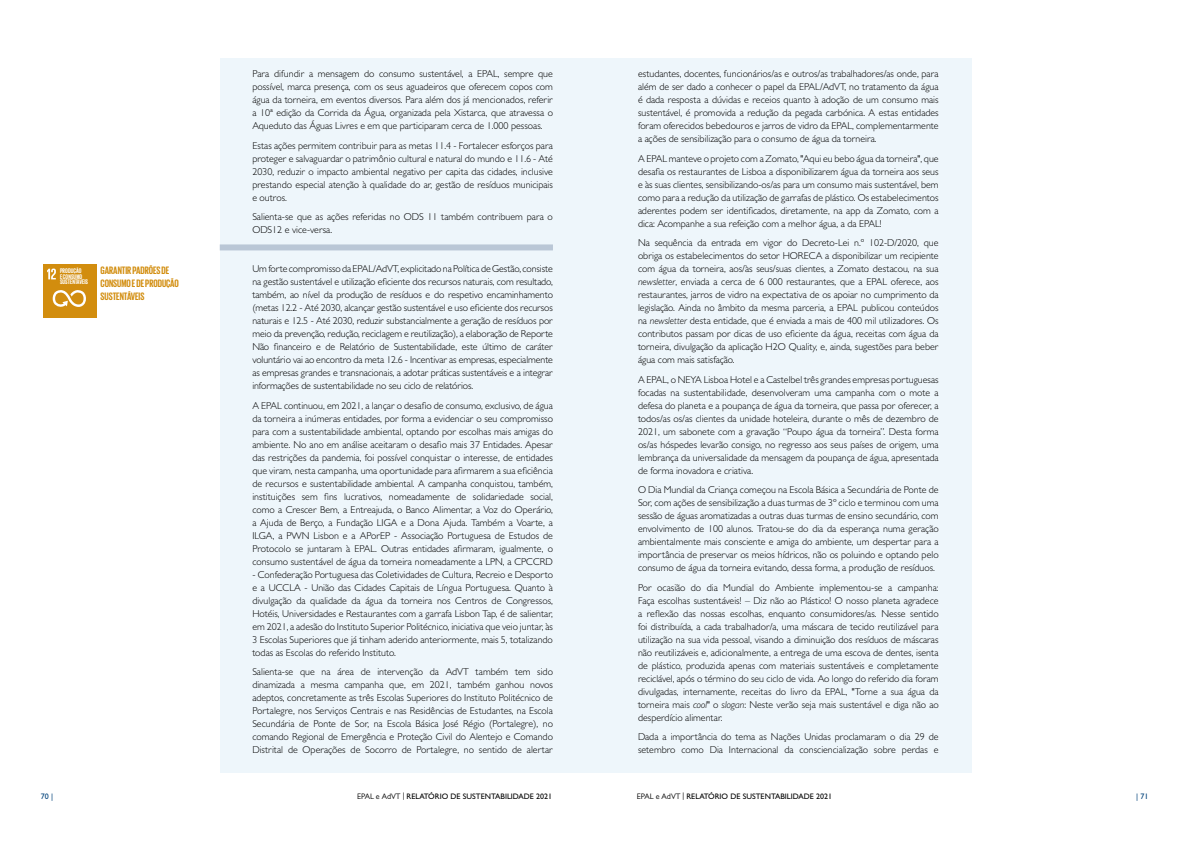
<style>
.page{position:relative;width:1191px;height:842px;background:#fff}
.page>*{position:absolute;margin:0;border:0;box-sizing:border-box;transform-origin:0 0}
.t1{font:700 11px/13.2px "Giorgio Sans";color:#d28d0e}
.t2{font:300 10px/13px "Gill Sans MT Pro";color:#000;text-align:justify}
.t3{font:500 8px "Gill Sans MT Pro";color:#000}
.t4{font:500 8px "Gill Sans MT Pro";color:#00427a}
.t5{font:700 6.9px/5.5px "Giorgio Sans";letter-spacing:.01em;color:#fff}
.s1{font-style:italic}
.s2{font-weight:400}
</style>
<div class="page">
<div style="left:220px;top:58px;width:752px;height:715px;background:#eef6fb"></div>
<div style="left:220px;top:244px;width:333px;height:6px;background:#bac7d6"></div>
<div style="left:43px;top:264px;width:53px;height:53px;background:#d28d0e"></div>
<svg style="left:53px;top:290px;width:33px;height:17px"></svg>
<svg style="left:47px;top:269px;width:9px;height:10px"></svg>
<p class="t5" style="left:60px;top:268px;width:30px">PRODUÇÃO<br>E CONSUMO<br>SUSTENTÁVEIS</p>
<p class="t1" style="left:101px;top:263px;width:80px">GARANTIR PADRÕES DE<br>CONSUMO E DE PRODUÇÃO<br>SUSTENTÁVEIS</p>
<p class="t2" style="left:252px;top:67px;width:302px">Para difundir a mensagem do consumo sustentável, a EPAL, sempre que possível, marca presença, com os seus aguadeiros que oferecem copos com água da torneira, em eventos diversos. Para além dos já mencionados, referir a 10ª edição da Corrida da Água, organizada pela Xistarca, que atravessa o Aqueduto das Águas Livres e em que participaram cerca de 1.000 pessoas.</p>
<p class="t2" style="left:252px;top:139px;width:302px">Estas ações permitem contribuir para as metas 11.4 - Fortalecer esforços para proteger e salvaguardar o patrimônio cultural e natural do mundo e 11.6 - Até 2030, reduzir o impacto ambiental negativo per capita das cidades, inclusive prestando especial atenção à qualidade do ar, gestão de resíduos municipais e outros.</p>
<p class="t2" style="left:252px;top:210px;width:302px">Salienta-se que as ações referidas no ODS 11 também contribuem para o<br>ODS12 e vice-versa.</p>
<p class="t2" style="left:252px;top:262px;width:302px">Um forte compromisso da EPAL/AdVT, explicitado na Política de Gestão, consiste na gestão sustentável e utilização eficiente dos recursos naturais, com resultado, também, ao nível da produção de resíduos e do respetivo encaminhamento (metas 12.2 - Até 2030, alcançar gestão sustentável e uso eficiente dos recursos naturais e 12.5 - Até 2030, reduzir substancialmente a geração de resíduos por meio da prevenção, redução, reciclagem e reutilização), a elaboração de Reporte Não financeiro e de Relatório de Sustentabilidade, este último de caráter voluntário vai ao encontro da meta 12.6 - Incentivar as empresas, especialmente as empresas grandes e transnacionais, a adotar práticas sustentáveis e a integrar informações de sustentabilidade no seu ciclo de relatórios.</p>
<p class="t2" style="left:252px;top:399px;width:302px">A EPAL continuou, em 2021, a lançar o desafio de consumo, exclusivo, de água da torneira a inúmeras entidades, por forma a evidenciar o seu compromisso para com a sustentabilidade ambiental, optando por escolhas mais amigas do ambiente. No ano em análise aceitaram o desafio mais 37 Entidades. Apesar das restrições da pandemia, foi possível conquistar o interesse, de entidades que viram, nesta campanha, uma oportunidade para afirmarem a sua eficiência de recursos e sustentabilidade ambiental. A campanha conquistou, também, instituições sem fins lucrativos, nomeadamente de solidariedade social, como a Crescer Bem, a Entreajuda, o Banco Alimentar, a Voz do Operário, a Ajuda de Berço, a Fundação LIGA e a Dona Ajuda. Também a Voarte, a ILGA, a PWN Lisbon e a APorEP - Associação Portuguesa de Estudos de Protocolo se juntaram à EPAL. Outras entidades afirmaram, igualmente, o consumo sustentável de água da torneira nomeadamente a LPN, a CPCCRD</p>
<p class="t2" style="left:252px;top:568px;width:302px">- Confederação Portuguesa das Coletividades de Cultura, Recreio e Desporto e a UCCLA - União das Cidades Capitais de Língua Portuguesa. Quanto à divulgação da qualidade da água da torneira nos Centros de Congressos, Hotéis, Universidades e Restaurantes com a garrafa Lisbon Tap, é de salientar, em 2021, a adesão do Instituto Superior Politécnico, iniciativa que veio juntar, às 3 Escolas Superiores que já tinham aderido anteriormente, mais 5, totalizando todas as Escolas do referido Instituto.</p>
<p class="t2" style="left:252px;top:665px;width:302px">Salienta-se que na área de intervenção da AdVT também tem sido dinamizada a mesma campanha que, em 2021, também ganhou novos adeptos, concretamente as três Escolas Superiores do Instituto Politécnico de Portalegre, nos Serviços Centrais e nas Residências de Estudantes, na Escola Secundária de Ponte de Sor, na Escola Básica José Régio (Portalegre), no comando Regional de Emergência e Proteção Civil do Alentejo e Comando Distrital de Operações de Socorro de Portalegre, no sentido de alertar</p>
<p class="t2" style="left:638px;top:67px;width:302px">estudantes, docentes, funcionários/as e outros/as trabalhadores/as onde, para além de ser dado a conhecer o papel da EPAL/AdVT, no tratamento da água é dada resposta a dúvidas e receios quanto à adoção de um consumo mais sustentável, é promovida a redução da pegada carbónica. A estas entidades foram oferecidos bebedouros e jarros de vidro da EPAL, complementarmente a ações de sensibilização para o consumo de água da torneira.</p>
<p class="t2" style="left:638px;top:152px;width:302px">A EPAL manteve o projeto com a Zomato, "Aqui eu bebo água da torneira", que desafia os restaurantes de Lisboa a disponibilizarem água da torneira aos seus e às suas clientes, sensibilizando-os/as para um consumo mais sustentável, bem como para a redução da utilização de garrafas de plástico. Os estabelecimentos aderentes podem ser identificados, diretamente, na app da Zomato, com a dica: Acompanhe a sua refeição com a melhor água, a da EPAL!</p>
<p class="t2" style="left:638px;top:236px;width:302px">Na sequência da entrada em vigor do Decreto-Lei n.º 102-D/2020, que obriga os estabelecimentos do setor HORECA a disponibilizar um recipiente com água da torneira, aos/às seus/suas clientes, a Zomato destacou, na sua <span class="s1">newsletter</span>, enviada a cerca de 6 000 restaurantes, que a EPAL oferece, aos restaurantes, jarros de vidro na expectativa de os apoiar no cumprimento da legislação. Ainda no âmbito da mesma parceria, a EPAL publicou conteúdos na <span class="s1">newsletter</span> desta entidade, que é enviada a mais de 400 mil utilizadores. Os contributos passam por dicas de uso eficiente da água, receitas com água da torneira, divulgação da aplicação H2O Quality, e, ainda, sugestões para beber água com mais satisfação.</p>
<p class="t2" style="left:638px;top:373px;width:302px">A EPAL, o NEYA Lisboa Hotel e a Castelbel três grandes empresas portuguesas focadas na sustentabilidade, desenvolveram uma campanha com o mote a defesa do planeta e a poupança de água da torneira, que passa por oferecer, a todos/as os/as clientes da unidade hoteleira, durante o mês de dezembro de 2021, um sabonete com a gravação “Poupo água da torneira”. Desta forma os/as hóspedes levarão consigo, no regresso aos seus países de origem, uma lembrança da universalidade da mensagem da poupança de água, apresentada de forma inovadora e criativa.</p>
<p class="t2" style="left:638px;top:483px;width:302px">O Dia Mundial da Criança começou na Escola Básica a Secundária de Ponte de Sor, com ações de sensibilização a duas turmas de 3º ciclo e terminou com uma sessão de águas aromatizadas a outras duas turmas de ensino secundário, com envolvimento de 100 alunos. Tratou-se do dia da esperança numa geração ambientalmente mais consciente e amiga do ambiente, um despertar para a importância de preservar os meios hídricos, não os poluindo e optando pelo consumo de água da torneira evitando, dessa forma, a produção de resíduos.</p>
<p class="t2" style="left:638px;top:581px;width:302px">Por ocasião do dia Mundial do Ambiente implementou-se a campanha:<br>Faça escolhas sustentáveis! – Diz não ao Plástico! O nosso planeta agradece a reflexão das nossas escolhas, enquanto consumidores/as. Nesse sentido foi distribuída, a cada trabalhador/a, uma máscara de tecido reutilizável para utilização na sua vida pessoal, visando a diminuição dos resíduos de máscaras não reutilizáveis e, adicionalmente, a entrega de uma escova de dentes, isenta de plástico, produzida apenas com materiais sustentáveis e completamente reciclável, após o término do seu ciclo de vida. Ao longo do referido dia foram divulgadas, internamente, receitas do livro da EPAL, "Torne a sua água da torneira mais <span class="s1">cool</span>" o <span class="s1">slogan</span>: Neste verão seja mais sustentável e diga não ao desperdício alimentar.</p>
<p class="t2" style="left:638px;top:730px;width:302px">Dada a importância do tema as Nações Unidas proclamaram o dia 29 de setembro como Dia Internacional da consciencialização sobre perdas e</p>
<p class="t4" style="left:41px;top:792px;width:14px">70 |</p>
<p class="t3" style="left:357px;top:792px;width:197px"><span class="s2">EPAL e AdVT |</span> RELATÓRIO DE SUSTENTABILIDADE 2021</p>
<p class="t3" style="left:637px;top:792px;width:197px"><span class="s2">EPAL e AdVT |</span> RELATÓRIO DE SUSTENTABILIDADE 2021</p>
<p class="t4" style="left:1136px;top:792px;width:14px">| 71</p>
</div>
